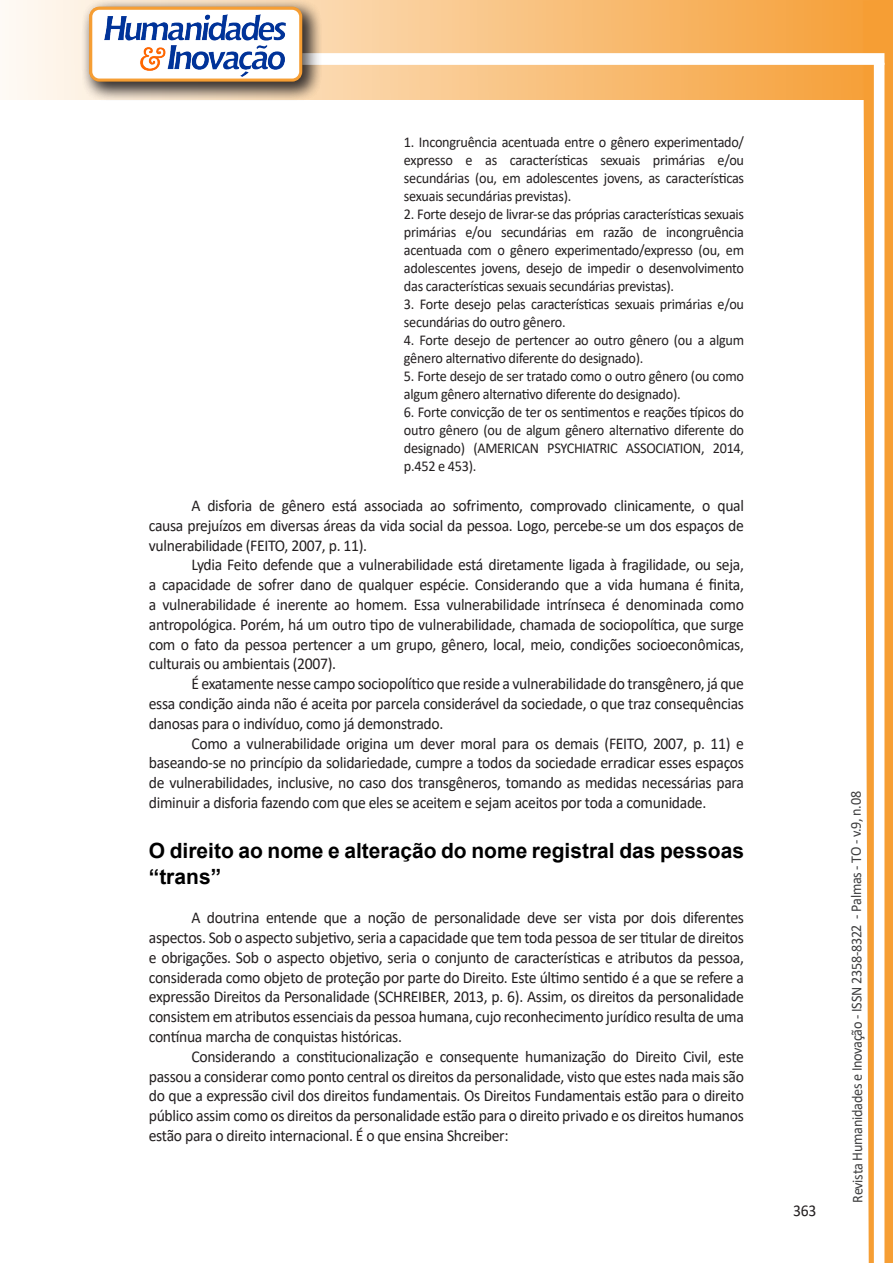
<style>
.page{position:relative;width:893px;height:1263px;background:#fff}
.page>*{position:absolute;margin:0;border:0;box-sizing:border-box;transform-origin:0 0}
.Titulo_2{font:700 21px/25.2px "Arial";color:#000}
.texto{font:16.5px/19.8px "Calibri";letter-spacing:-.02em;color:#231f20;text-align:justify;scale:.95 1}
.citacao{font:15px/18px "Calibri";letter-spacing:-.02em;color:#231f20;text-align:justify;scale:.95 1}
.t1{font:15px "Calibri";letter-spacing:-.025em;color:#3e3e3f;scale:.95 1}
</style>
<div class="page">
<svg style="left:5px;top:0;width:858px;height:100px;background:#f9c484"></svg>
<div style="left:302px;top:53px;width:582px;height:12px;background:#fff;border:2px solid #fff"></div>
<svg style="left:863px;top:0;width:30px;height:1263px"></svg>
<div style="left:81px;top:0;width:241px;height:102px;background:#231f20;opacity:.75"></div>
<div style="left:91px;top:8px;width:210px;height:72px;background:#fff;border-radius:9px"></div>
<img style="left:104px;top:14px;width:181px;height:62px">
<div style="left:89px;top:7px;width:213px;height:75px;border:3px solid #f69e34;border-radius:9px"></div>
<p class="citacao" style="left:404px;top:133px;width:360px">1. Incongruência acentuada entre o gênero experimentado/ expresso e as características sexuais primárias e/ou secundárias (ou, em adolescentes jovens, as características sexuais secundárias previstas).</p>
<p class="citacao" style="left:404px;top:205px;width:360px">2. Forte desejo de livrar-se das próprias características sexuais primárias e/ou secundárias em razão de incongruência acentuada com o gênero experimentado/expresso (ou, em adolescentes jovens, desejo de impedir o desenvolvimento das características sexuais secundárias previstas).</p>
<p class="citacao" style="left:404px;top:295px;width:360px">3. Forte desejo pelas características sexuais primárias e/ou secundárias do outro gênero.</p>
<p class="citacao" style="left:404px;top:331px;width:360px">4. Forte desejo de pertencer ao outro gênero (ou a algum gênero alternativo diferente do designado).</p>
<p class="citacao" style="left:404px;top:367px;width:359px">5. Forte desejo de ser tratado como o outro gênero (ou como algum gênero alternativo diferente do designado).</p>
<p class="citacao" style="left:404px;top:403px;width:360px">6. Forte convicção de ter os sentimentos e reações típicos do outro gênero (ou de algum gênero alternativo diferente do designado) (AMERICAN PSYCHIATRIC ASSOCIATION, 2014, p.452 e 453).</p>
<p class="texto" style="left:149px;top:495px;width:628px;text-indent:43px">A disforia de gênero está associada ao sofrimento, comprovado clinicamente, o qual causa prejuízos em diversas áreas da vida social da pessoa. Logo, percebe-se um dos espaços de vulnerabilidade (FEITO, 2007, p. 11).</p>
<p class="texto" style="left:149px;top:555px;width:628px;text-indent:43px">Lydia Feito defende que a vulnerabilidade está diretamente ligada à fragilidade, ou seja, a capacidade de sofrer dano de qualquer espécie. Considerando que a vida humana é finita, a vulnerabilidade é inerente ao homem. Essa vulnerabilidade intrínseca é denominada como antropológica. Porém, há um outro tipo de vulnerabilidade, chamada de sociopolítica, que surge com o fato da pessoa pertencer a um grupo, gênero, local, meio, condições socioeconômicas, culturais ou ambientais (2007).</p>
<p class="texto" style="left:149px;top:673px;width:628px;text-indent:43px">É exatamente nesse campo sociopolítico que reside a vulnerabilidade do transgênero, já que essa condição ainda não é aceita por parcela considerável da sociedade, o que traz consequências danosas para o indivíduo, como já demonstrado.</p>
<p class="texto" style="left:149px;top:733px;width:628px;text-indent:43px">Como a vulnerabilidade origina um dever moral para os demais (FEITO, 2007, p. 11) e baseando-se no princípio da solidariedade, cumpre a todos da sociedade erradicar esses espaços de vulnerabilidades, inclusive, no caso dos transgêneros, tomando as medidas necessárias para diminuir a disforia fazendo com que eles se aceitem e sejam aceitos por toda a comunidade.</p>
<p class="Titulo_2" style="left:149px;top:839px;width:597px">O direito ao nome e alteração do nome registral das pessoas “trans”</p>
<p class="texto" style="left:149px;top:907px;width:628px;text-indent:43px">A doutrina entende que a noção de personalidade deve ser vista por dois diferentes aspectos. Sob o aspecto subjetivo, seria a capacidade que tem toda pessoa de ser titular de direitos e obrigações. Sob o aspecto objetivo, seria o conjunto de características e atributos da pessoa, considerada como objeto de proteção por parte do Direito. Este último sentido é a que se refere a expressão Direitos da Personalidade (SCHREIBER, 2013, p. 6). Assim, os direitos da personalidade consistem em atributos essenciais da pessoa humana, cujo reconhecimento jurídico resulta de uma contínua marcha de conquistas históricas.</p>
<p class="texto" style="left:149px;top:1046px;width:628px;text-indent:43px">Considerando a constitucionalização e consequente humanização do Direito Civil, este passou a considerar como ponto central os direitos da personalidade, visto que estes nada mais são do que a expressão civil dos direitos fundamentais. Os Direitos Fundamentais estão para o direito público assim como os direitos da personalidade estão para o direito privado e os direitos humanos estão para o direito internacional. É o que ensina Shcreiber:</p>
<p class="texto" style="left:793px;top:1200px;width:26px">363</p>
<p class="t1" style="left:846px;top:1203px;width:435px;rotate:-90deg">Revista Humanidades e Inovação - ISSN 2358-8322 - Palmas - TO - v.9, n.08</p>
</div>
